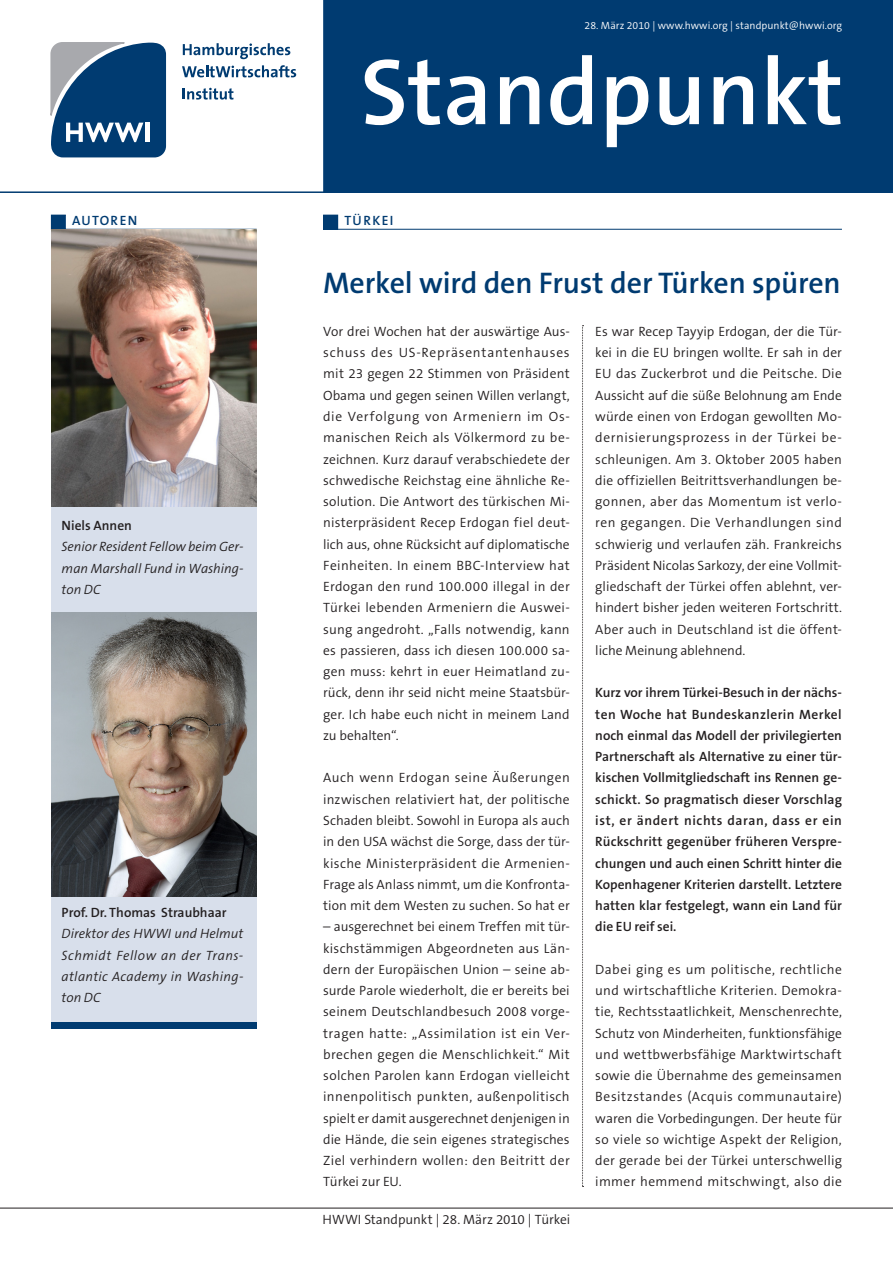
<style>
.page{position:relative;width:893px;height:1263px;background:#fff}
.page>*{position:absolute;margin:0;border:0;box-sizing:border-box;transform-origin:0 0}
.t1{font:600 94.5px "The Sans B6";color:#fff}
.Headline{font:600 30px "The Sans B6";letter-spacing:-.005em;color:#003b71}
.Fliesstext{font:300 13.5px/21.3px "The Sans B4";letter-spacing:.01em;color:#231f20;text-align:justify}
.Fliesstext-2{font:600 13.5px/21.3px "The Sans B6";color:#231f20;text-align:justify}
.Editorial{font:italic 300 13.5px/21.3px "The Sans B4";letter-spacing:.005em;color:#231f20;text-align:justify}
.Fliesstext-3{font:300 13.5px "The Sans B4";letter-spacing:-.01em;color:#231f20}
.Themen{font:600 13.5px "The Sans B6";letter-spacing:.1em;color:#003b71}
.t2{font:300 10.5px "The Sans B4";letter-spacing:.005em;color:#fff}
</style>
<div class="page">
<div style="left:51px;top:230px;width:206px;height:795px;background:#d8dfeb"></div>
<div style="left:323px;top:0;width:570px;height:191px;background:#003b71"></div>
<svg style="left:183px;top:88px;width:50px;height:12px"></svg>
<svg style="left:182px;top:65px;width:114px;height:12px"></svg>
<svg style="left:183px;top:43px;width:107px;height:16px"></svg>
<svg style="left:50px;top:42px;width:116px;height:115px;background:#346089"></svg>
<hr style="left:0;top:191px;width:893px;height:2px;background:#003b71">
<svg style="left:582px;top:325px;width:2px;height:862px"></svg>
<hr style="left:0;top:1208px;width:893px;height:1px;background:#231f20">
<div style="left:324px;top:215px;width:14px;height:14px;background:#003b71"></div>
<div style="left:323px;top:215px;width:15px;height:15px;border:1px solid #003b71"></div>
<hr style="left:323px;top:229px;width:519px;height:1px;background:#003b71">
<div style="left:51px;top:1023px;width:205px;height:6px;background:#003b71"></div>
<hr style="left:51px;top:229px;width:206px;height:1px;background:#003b71">
<div style="left:51px;top:215px;width:14px;height:14px;background:#003b71"></div>
<div style="left:51px;top:215px;width:15px;height:15px;border:1px solid #003b71"></div>
<img style="left:51px;top:612px;width:206px;height:284px">
<img style="left:51px;top:230px;width:206px;height:277px">
<p class="Themen" style="left:72px;top:213px;width:66px">AUTOREN</p>
<p class="Fliesstext-2" style="left:62px;top:515px;width:72px">Niels Annen</p>
<p class="Editorial" style="left:62px;top:536px;width:183px">Senior Resident Fellow beim Ger&shy;man Marshall Fund in Washing&shy;ton DC</p>
<p class="Fliesstext-2" style="left:62px;top:902px;width:166px">Prof. Dr. Thomas Straubhaar</p>
<p class="Editorial" style="left:62px;top:923px;width:183px">Direktor des HWWI und Helmut Schmidt Fellow an der Trans&shy;atlantic Academy in Washing&shy;ton DC</p>
<p class="t2" style="left:585px;top:20px;width:259px">28. März 2010 | www.hwwi.org | standpunkt@hwwi.org</p>
<p class="t1" style="left:360px;top:41px;width:485px">Standpunkt</p>
<p class="Themen" style="left:344px;top:213px;width:50px">TÜRKEI</p>
<p class="Headline" style="left:323px;top:267px;width:519px">Merkel wird den Frust der Türken spüren</p>
<p class="Fliesstext" style="left:323px;top:321px;width:248px">Vor drei Wochen hat der auswärtige Aus&shy;schuss des US-Repräsentantenhauses mit 23 gegen 22 Stimmen von Präsident Obama und gegen seinen Willen verlangt, die Verfolgung von Armeniern im Os&shy;manischen Reich als Völkermord zu be&shy;zeichnen. Kurz darauf verabschiedete der schwedische Reichstag eine ähnliche Re&shy;solution. Die Antwort des türkischen Mi&shy;nisterpräsident Recep Erdogan fiel deut&shy;lich aus, ohne Rücksicht auf diplomatische Feinheiten. In einem BBC-Interview hat Erdogan den rund 100.000 illegal in der Türkei lebenden Armeniern die Auswei&shy;sung angedroht. „Falls notwendig, kann es passieren, dass ich diesen 100.000 sa&shy;gen muss: kehrt in euer Heimatland zu&shy;rück, denn ihr seid nicht meine Staatsbür&shy;ger. Ich habe euch nicht in meinem Land zu behalten“.</p>
<p class="Fliesstext" style="left:323px;top:768px;width:248px">Auch wenn Erdogan seine Äußerungen inzwischen relativiert hat, der politische Schaden bleibt. Sowohl in Europa als auch in den USA wächst die Sorge, dass der tür&shy;kische Ministerpräsident die Armenien-Frage als Anlass nimmt, um die Konfronta&shy;tion mit dem Westen zu suchen. So hat er</p>
<p class="Fliesstext" style="left:323px;top:916px;width:248px">– ausgerechnet bei einem Treffen mit tür&shy;kischstämmigen Abgeordneten aus Län&shy;dern der Europäischen Union – seine ab&shy;surde Parole wiederholt, die er bereits bei seinem Deutschlandbesuch 2008 vorge&shy;tragen hatte: „Assimilation ist ein Ver&shy;brechen gegen die Menschlichkeit.“ Mit solchen Parolen kann Erdogan vielleicht innenpolitisch punkten, außenpolitisch spielt er damit ausgerechnet denjenigen in die Hände, die sein eigenes strategisches Ziel verhindern wollen: den Beitritt der Türkei zur EU.</p>
<p class="Fliesstext-3" style="left:323px;top:1212px;width:249px">HWWI Standpunkt | 28. März 2010 | Türkei</p>
<p class="Fliesstext" style="left:595px;top:321px;width:248px">Es war Recep Tayyip Erdogan, der die Tür&shy;kei in die EU bringen wollte. Er sah in der EU das Zuckerbrot und die Peitsche. Die Aussicht auf die süße Belohnung am Ende würde einen von Erdogan gewollten Mo&shy;dernisierungsprozess in der Türkei be&shy;schleunigen. Am 3. Oktober 2005 haben die offiziellen Beitrittsverhandlungen be&shy;gonnen, aber das Momentum ist verlo&shy;ren gegangen. Die Verhandlungen sind schwierig und verlaufen zäh. Frankreichs Präsident Nicolas Sarkozy, der eine Vollmit&shy;gliedschaft der Türkei offen ablehnt, ver&shy;hindert bisher jeden weiteren Fortschritt.<br>Aber auch in Deutschland ist die öffent&shy;liche Meinung ablehnend.</p>
<p class="Fliesstext-2" style="left:595px;top:683px;width:248px">Kurz vor ihrem Türkei-Besuch in der nächs&shy;ten Woche hat Bundeskanzlerin Merkel noch einmal das Modell der privilegierten Partnerschaft als Alternative zu einer tür&shy;kischen Vollmitgliedschaft ins Rennen ge&shy;schickt. So pragmatisch dieser Vorschlag ist, er ändert nichts daran, dass er ein Rückschritt gegenüber früheren Verspre&shy;chungen und auch einen Schritt hinter die Kopenhagener Kriterien darstellt. Letztere hatten klar festgelegt, wann ein Land für die EU reif sei.</p>
<p class="Fliesstext" style="left:595px;top:959px;width:248px">Dabei ging es um politische, rechtliche und wirtschaftliche Kriterien. Demokra&shy;tie, Rechtsstaatlichkeit, Menschenrechte, Schutz von Minderheiten, funktionsfähige und wettbwerbsfähige Marktwirtschaft sowie die Übernahme des gemeinsamen Besitzstandes (Acquis communautaire) waren die Vorbedingungen. Der heute für so viele so wichtige Aspekt der Religion, der gerade bei der Türkei unterschwellig immer hemmend mitschwingt, also die</p>
</div>
